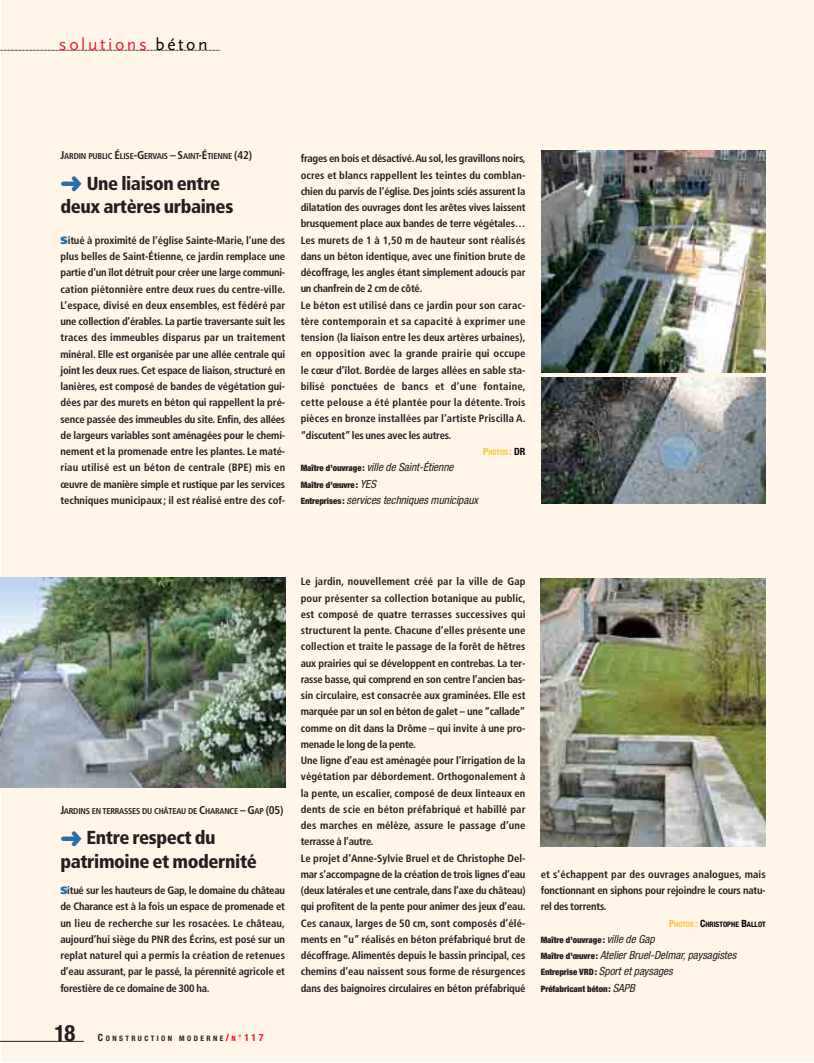
<style>
.page{position:relative;width:814px;height:1063px;background:#fff}
.page>*{position:absolute;margin:0;border:0;box-sizing:border-box;transform-origin:0 0}
.t1{font:700 condensed 22.5px "Helvetica Neue";color:#231f20}
.t2{font:900 condensed 18.75px/23.8px "Frutiger";letter-spacing:-.02em;color:#231f20}
.t3{font:17.5px "Scala Sans";letter-spacing:.15em;color:#ed1c2a}
.t4{font:italic condensed 11.25px/16.2px "Helvetica Neue";letter-spacing:-.005em;color:#231f20}
.t5{font:700 condensed 10.62px/16.2px "Frutiger";color:#231f20;text-align:justify}
.t6{font:900 condensed 8.75px "Helvetica Neue";letter-spacing:-.005em;color:#231f20}
.t7{font:700 condensed 8.5px "Frutiger";letter-spacing:-.03em;color:#231f20}
.t8{font:700 condensed 7.5px "Helvetica Neue";letter-spacing:.32em;color:#231f20}
.t9{font:700 condensed 7.5px "Helvetica Neue";color:#000}
.t10{font:700 condensed 7.5px "Helvetica Neue";color:#fec133}
.s1{color:#000}
.s2{font-size:11.25px}
.s3{color:#296ea3}
.s4{font-weight:900;font-stretch:normal;color:#296ea3}
.s5{font-size:10px}
.s6{font-size:10px;color:#000}
.s7{font-weight:900;font-style:normal;font-size:8.75px}
.s8{font-weight:400;font-style:italic;font-size:11.25px}
.s9{font-size:10px;color:#ff0007}
.s10{color:#ff0007}
.s11{font-family:"Rotis Sans Serif";font-stretch:normal;font-size:10px;color:#ed1c2a}
.s12{font-size:10px;color:#ed1c2a}
.s13{font-size:10px;color:#fec133}
.s14{color:#fec133}
</style>
<div class="page">
<div style="left:1px;top:0;width:813px;height:1062px;background:#fff5e8"></div>
<hr style="left:1px;top:1041px;width:83px;height:1px;background:#231f20">
<svg style="left:1px;top:50px;width:220px;height:1px"></svg>
<img style="left:541px;top:578px;width:225px;height:268px">
<img style="left:1px;top:577px;width:284px;height:211px">
<img style="left:541px;top:150px;width:224px;height:223px">
<img style="left:541px;top:378px;width:224px;height:125px">
<h3 class="t3" style="left:59px;top:37px;width:150px">solutions <span class="s1">béton</span></h3>
<p class="t7" style="left:61px;top:152px;width:193px"><span class="s2">J</span>ARDIN PUBLIC <span class="s2">É</span>LISE<span class="s2">-G</span>ERVAIS <span class="s2">– S</span>AINT<span class="s2">-É</span>TIENNE <span class="s2">(42)</span></p>
<h2 class="t2" style="left:61px;top:173px;width:174px"><span class="s3">➜</span> Une liaison entre deux artères urbaines</h2>
<p class="t5" style="left:61px;top:233px;width:226px"><span class="s4">S</span>itué à proximité de l’église Sainte-Marie, l’une des plus belles de Saint-Étienne, ce jardin remplace une partie d’un îlot détruit pour créer une large communi&shy;cation piétonnière entre deux rues du centre-ville.<br>L’espace, divisé en deux ensembles, est fédéré par une collection d’érables. La partie traversante suit les traces des immeubles disparus par un traitement minéral. Elle est organisée par une allée centrale qui joint les deux rues. Cet espace de liaison, structuré en lanières, est composé de bandes de végétation gui&shy;dées par des murets en béton qui rappellent la pré&shy;sence passée des immeubles du site. Enfin, des allées de largeurs variables sont aménagées pour le chemi&shy;nement et la promenade entre les plantes. Le maté&shy;riau utilisé est un béton de centrale (BPE) mis en œuvre de manière simple et rustique par les services techniques municipaux ; il est réalisé entre des cof-</p>
<p class="t5" style="left:301px;top:151px;width:226px;text-align:left">frages en bois et désactivé.Au sol,les gravillons noirs, ocres et blancs rappellent les teintes du comblan&shy;chien du parvis de l’église. Des joints sciés assurent la dilatation des ouvrages dont les arêtes vives laissent brusquement place aux bandes de terre végétales… Les murets de 1 à 1,50 m de hauteur sont réalisés dans un béton identique, avec une finition brute de décoffrage, les angles étant simplement adoucis par un chanfrein de 2 cm de côté.<br>Le béton est utilisé dans ce jardin pour son carac&shy;tère contemporain et sa capacité à exprimer une tension (la liaison entre les deux artères urbaines), en opposition avec la grande prairie qui occupe le cœur d’îlot. Bordée de larges allées en sable sta&shy;bilisé ponctuées de bancs et d’une fontaine, cette pelouse a été plantée pour la détente. Trois pièces en bronze installées par l’artiste Priscilla A. “discutent”les unes avec les autres.</p>
<p class="t10" style="left:483px;top:450px;width:44px"><span class="s5">P</span>HOTOS <span class="s5">:</span> <span class="s6">DR</span></p>
<p class="t4" style="left:301px;top:460px;width:154px"><span class="s7">Maître d’ouvrage:</span> ville de Saint-Étienne</p>
<p class="t6" style="left:301px;top:481px;width:77px">Maître d’œuvre: <span class="s8">YES</span></p>
<p class="t4" style="left:301px;top:493px;width:179px"><span class="s7">Entreprises:</span> services techniques municipaux</p>
<p class="t7" style="left:60px;top:807px;width:224px"><span class="s2">J</span>ARDINS EN TERRASSES DU CHÂTEAU DE <span class="s2">C</span>HARANCE <span class="s2">– G</span>AP <span class="s2">(05)</span></p>
<h2 class="t2" style="left:60px;top:827px;width:198px"><span class="s3">➜</span> Entre respect du patrimoine et modernité</h2>
<p class="t5" style="left:60px;top:883px;width:226px"><span class="s4">S</span>itué sur les hauteurs de Gap, le domaine du château de Charance est à la fois un espace de promenade et un lieu de recherche sur les rosacées. Le château, aujourd’hui siège du PNR des Écrins, est posé sur un replat naturel qui a permis la création de retenues d’eau assurant, par le passé, la pérennité agricole et forestière de ce domaine de 300 ha.</p>
<h1 class="t1" style="left:55px;top:1025px;width:22px">18</h1>
<p class="t8" style="left:98px;top:1035px;width:167px"><span class="s5">C</span>ONSTRUCTION MODERNE<span class="s9">/</span><span class="s10">N</span><span class="s11">°</span><span class="s12">117</span></p>
<p class="t5" style="left:301px;top:574px;width:226px;text-align:left">Le jardin, nouvellement créé par la ville de Gap pour présenter sa collection botanique au public, est composé de quatre terrasses successives qui structurent la pente. Chacune d’elles présente une collection et traite le passage de la forêt de hêtres aux prairies qui se développent en contrebas. La ter&shy;rasse basse, qui comprend en son centre l’ancien bas&shy;sin circulaire, est consacrée aux graminées. Elle est marquée par un sol en béton de galet – une “callade” comme on dit dans la Drôme – qui invite à une pro&shy;menade le long de la pente.<br>Une ligne d’eau est aménagée pour l’irrigation de la végétation par débordement. Orthogonalement à la pente, un escalier, composé de deux linteaux en dents de scie en béton préfabriqué et habillé par des marches en mélèze, assure le passage d’une terrasse à l’autre.<br>Le projet d’Anne-Sylvie Bruel et de Christophe Del&shy;mar s’accompagne de la création de trois lignes d’eau (deux latérales et une centrale, dans l’axe du château) qui profitent de la pente pour animer des jeux d’eau.<br>Ces canaux, larges de 50 cm, sont composés d’élé&shy;ments en “u” réalisés en béton préfabriqué brut de décoffrage. Alimentés depuis le bassin principal, ces chemins d’eau naissent sous forme de résurgences dans des baignoires circulaires en béton préfabriqué</p>
<p class="t5" style="left:541px;top:867px;width:226px">et s’échappent par des ouvrages analogues, mais fonctionnant en siphons pour rejoindre le cours natu&shy;rel des torrents.</p>
<p class="t9" style="left:669px;top:921px;width:98px"><span class="s13">P</span><span class="s14">HOTOS</span> <span class="s13">:</span> <span class="s5">C</span>HRISTOPHE <span class="s5">B</span>ALLOT</p>
<p class="t6" style="left:541px;top:936px;width:115px">Maître d’ouvrage: <span class="s8">ville de Gap</span></p>
<p class="t4" style="left:541px;top:948px;width:197px"><span class="s7">Maître d’œuvre:</span> Atelier Bruel-Delmar, paysagistes<br><span class="s7">Entreprise VRD:</span> Sport et paysages</p>
<p class="t6" style="left:541px;top:985px;width:96px">Préfabricant béton: <span class="s8">SAPB</span></p>
</div>
